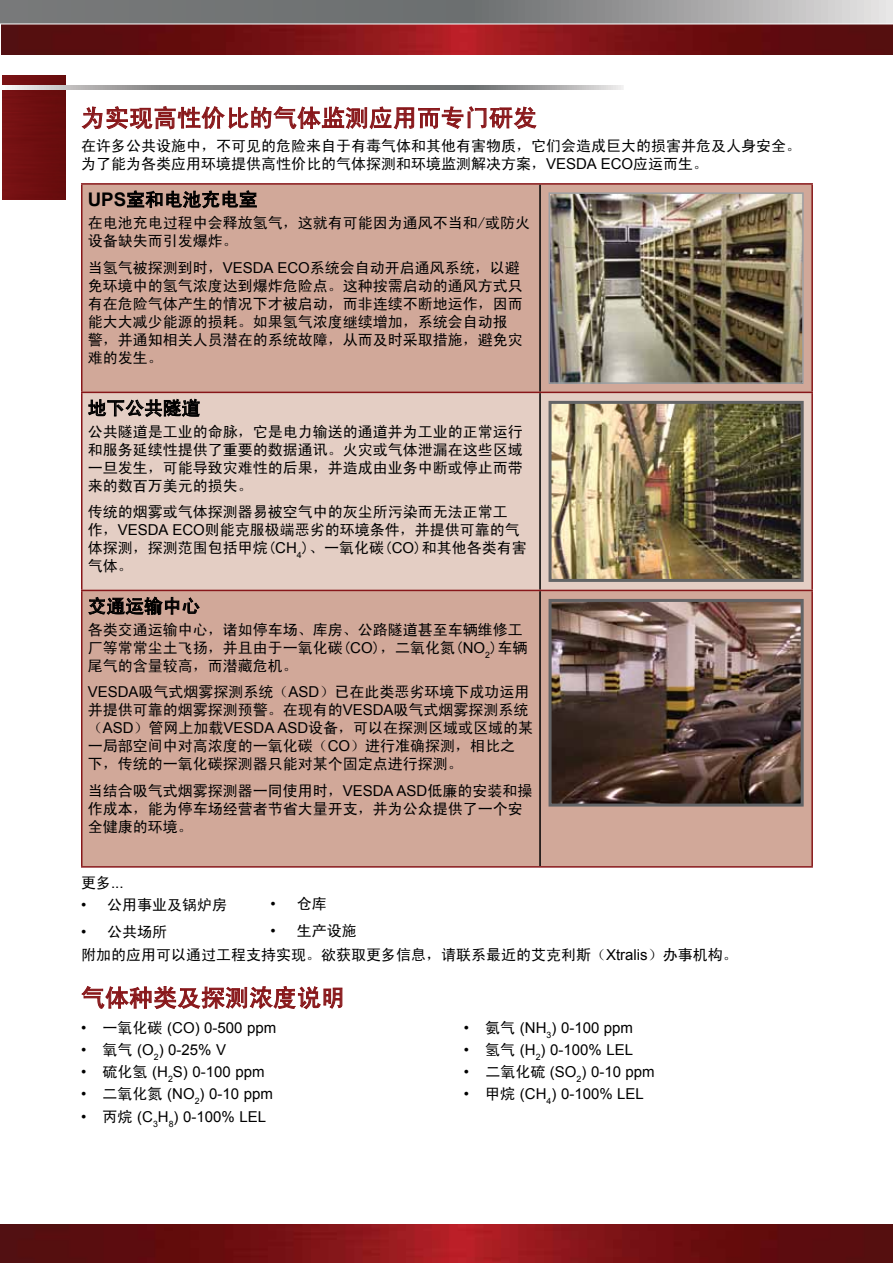
<style>
.page{position:relative;width:893px;height:1263px;background:#fff}
.page>*{position:absolute;margin:0;border:0;box-sizing:border-box;transform-origin:0 0}
.t1{font:24px "Sim Hei";color:#88171a}
.t2{font:18.75px "Sim Hei";color:#000}
.t3{font:15px/18px "Sim Hei";color:#000}
.t4{font:15px "Arial";color:#000}
.s1{font-family:"Arial"}
.s2{font-family:"Arial";font-weight:700}
.s3{font-family:"Sim Hei"}
</style>
<div class="page">
<img style="left:0;top:1225px;width:893px;height:38px">
<svg style="left:81px;top:106px;width:456px;height:23px"></svg>
<div style="left:82px;top:185px;width:729px;height:681px;background:#d1a899"></div>
<div style="left:82px;top:393px;width:729px;height:197px;background:#e4cec4"></div>
<hr style="left:539px;top:185px;width:2px;height:207px;background:#000">
<hr style="left:539px;top:393px;width:2px;height:197px;background:#000">
<hr style="left:539px;top:591px;width:2px;height:275px;background:#000">
<hr style="left:81px;top:183px;width:459px;height:2px;background:#88171a">
<hr style="left:81px;top:185px;width:1px;height:207px;background:#88171a">
<hr style="left:540px;top:183px;width:273px;height:2px;background:#88171a">
<hr style="left:811px;top:185px;width:2px;height:207px;background:#88171a">
<hr style="left:81px;top:392px;width:459px;height:1px;background:#88171a">
<hr style="left:81px;top:393px;width:1px;height:197px;background:#88171a">
<hr style="left:540px;top:392px;width:273px;height:1px;background:#88171a">
<hr style="left:811px;top:393px;width:2px;height:197px;background:#88171a">
<hr style="left:81px;top:590px;width:459px;height:1px;background:#88171a">
<hr style="left:81px;top:591px;width:1px;height:275px;background:#88171a">
<hr style="left:540px;top:590px;width:273px;height:1px;background:#88171a">
<hr style="left:811px;top:591px;width:2px;height:275px;background:#88171a">
<hr style="left:81px;top:866px;width:459px;height:2px;background:#88171a">
<hr style="left:540px;top:866px;width:273px;height:2px;background:#88171a">
<svg style="left:127px;top:190px;width:130px;height:25px"></svg>
<img style="left:552px;top:195px;width:249px;height:186px">
<div style="left:549px;top:192px;width:255px;height:192px;border:2px solid #9d9fa2"></div>
<svg style="left:88px;top:399px;width:112px;height:18px"></svg>
<img style="left:553px;top:405px;width:247px;height:173px">
<div style="left:549px;top:401px;width:255px;height:181px;border:3px solid #636466"></div>
<svg style="left:88px;top:597px;width:112px;height:18px"></svg>
<img style="left:553px;top:603px;width:247px;height:199px">
<div style="left:549px;top:599px;width:255px;height:207px;border:3px solid #636466"></div>
<img style="left:1px;top:24px;width:892px;height:30px">
<svg style="left:0;top:0;width:893px;height:24px"></svg>
<img style="left:2px;top:75px;width:64px;height:124px">
<svg style="left:3px;top:85px;width:620px;height:5px"></svg>
<svg style="left:81px;top:986px;width:261px;height:23px"></svg>
<h1 class="t1" style="left:81px;top:106px;width:457px">为实现高性价比的气体监测应用而专门研发</h1>
<p class="t3" style="left:81px;top:136px;width:721px">在许多公共设施中，不可见的危险来自于有毒气体和其他有害物质，它们会造成巨大的损害并危及人身安全。为了能为各类应用环境提供高性价比的气体探测和环境监测解决方案，<span class="s1">VESDA ECO</span>应运而生。</p>
<p class="t2" style="left:88px;top:190px;width:171px"><span class="s2">UPS</span>室和电池充电室</p>
<p class="t3" style="left:88px;top:214px;width:444px">在电池充电过程中会释放氢气，这就有可能因为通风不当和/或防火设备缺失而引发爆炸。</p>
<p class="t3" style="left:88px;top:258px;width:436px">当氢气被探测到时，<span class="s1">VESDA ECO</span>系统会自动开启通风系统，以避免环境中的氢气浓度达到爆炸危险点。这种按需启动的通风方式只有在危险气体产生的情况下才被启动，而非连续不断地运作，因而能大大减少能源的损耗。如果氢气浓度继续增加，系统会自动报警，并通知相关人员潜在的系统故障，从而及时采取措施，避免灾难的发生。</p>
<p class="t2" style="left:88px;top:398px;width:114px">地下公共隧道</p>
<p class="t3" style="left:88px;top:422px;width:436px;text-align:justify">公共隧道是工业的命脉，它是电力输送的通道并为工业的正常运行和服务延续性提供了重要的数据通讯。火灾或气体泄漏在这些区域一旦发生，可能导致灾难性的后果，并造成由业务中断或停止而带来的数百万美元的损失。</p>
<p class="t3" style="left:88px;top:503px;width:441px">传统的烟雾或气体探测器易被空气中的灰尘所污染而无法正常工<br>作，<span class="s1">VESDA ECO</span>则能克服极端恶劣的环境条件，并提供可靠的气体探测，探测范围包括甲烷(<span class="s1">CH</span><sub>4</sub>)、一氧化碳(<span class="s1">CO</span>)和其他各类有害气体。</p>
<p class="t2" style="left:88px;top:596px;width:114px">交通运输中心</p>
<p class="t3" style="left:88px;top:620px;width:441px">各类交通运输中心，诸如停车场、库房、公路隧道甚至车辆维修工厂等常常尘土飞扬，并且由于一氧化碳(<span class="s1">CO</span>)，二氧化氮(<span class="s1">NO</span><sub>2</sub>)车辆尾气的含量较高，而潜藏危机。</p>
<p class="t3" style="left:88px;top:683px;width:447px"><span class="s1">VESDA</span>吸气式烟雾探测系统（<span class="s1">ASD</span>）已在此类恶劣环境下成功运用并提供可靠的烟雾探测预警。在现有的<span class="s1">VESDA</span>吸气式烟雾探测系统（<span class="s1">ASD</span>）管网上加载<span class="s1">VESDA ASD</span>设备，可以在探测区域或区域的某一局部空间中对高浓度的一氧化碳（<span class="s1">CO</span>）进行准确探测，相比之下，传统的一氧化碳探测器只能对某个固定点进行探测。</p>
<p class="t3" style="left:88px;top:781px;width:446px">当结合吸气式烟雾探测器一同使用时，<span class="s1">VESDA ASD</span>低廉的安装和操作成本，能为停车场经营者节省大量开支，并为公众提供了一个安全健康的环境。</p>
<p class="t4" style="left:81px;top:873px;width:44px"><span class="s3">更多</span>...</p>
<p class="t3" style="left:81px;top:896px;width:148px"><span class="s1">•</span> 公用事业及锅炉房</p>
<p class="t3" style="left:81px;top:920px;width:658px;line-height:23.2px"><span class="s1">•</span> 公共场所<br>附加的应用可以通过工程支持实现。欲获取更多信息，请联系最近的艾克利斯（<span class="s1">Xtralis</span>）办事机构。</p>
<h1 class="t1" style="left:81px;top:985px;width:265px">气体种类及探测浓度说明</h1>
<p class="t4" style="left:81px;top:1017px;width:197px">• <span class="s3">一氧化碳</span> (CO) 0-500 ppm</p>
<p class="t4" style="left:464px;top:1017px;width:171px">• <span class="s3">氨气</span> (NH<sub>3</sub>) 0-100 ppm</p>
<p class="t4" style="left:81px;top:1040px;width:147px">• <span class="s3">氧气</span> (O<sub>2</sub>) 0-25% V</p>
<p class="t4" style="left:464px;top:1040px;width:171px">• <span class="s3">氢气</span> (H<sub>2</sub>) 0-100% LEL</p>
<p class="t4" style="left:81px;top:1062px;width:185px">• <span class="s3">硫化氢</span> (H<sub>2</sub>S) 0-100 ppm</p>
<p class="t4" style="left:464px;top:1062px;width:193px">• <span class="s3">二氧化硫</span> (SO<sub>2</sub>) 0-10 ppm</p>
<p class="t4" style="left:81px;top:1084px;width:193px">• <span class="s3">二氧化氮</span> (NO<sub>2</sub>) 0-10 ppm</p>
<p class="t4" style="left:464px;top:1084px;width:182px">• <span class="s3">甲烷</span> (CH<sub>4</sub>) 0-100% LEL</p>
<p class="t4" style="left:81px;top:1106px;width:187px">• <span class="s3">丙烷</span> (C<sub>3</sub>H<sub>8</sub>) 0-100% LEL</p>
<p class="t3" style="left:270px;top:895px;width:58px"><span class="s1">•</span> 仓库</p>
<p class="t3" style="left:270px;top:921px;width:88px"><span class="s1">•</span> 生产设施</p>
</div>
